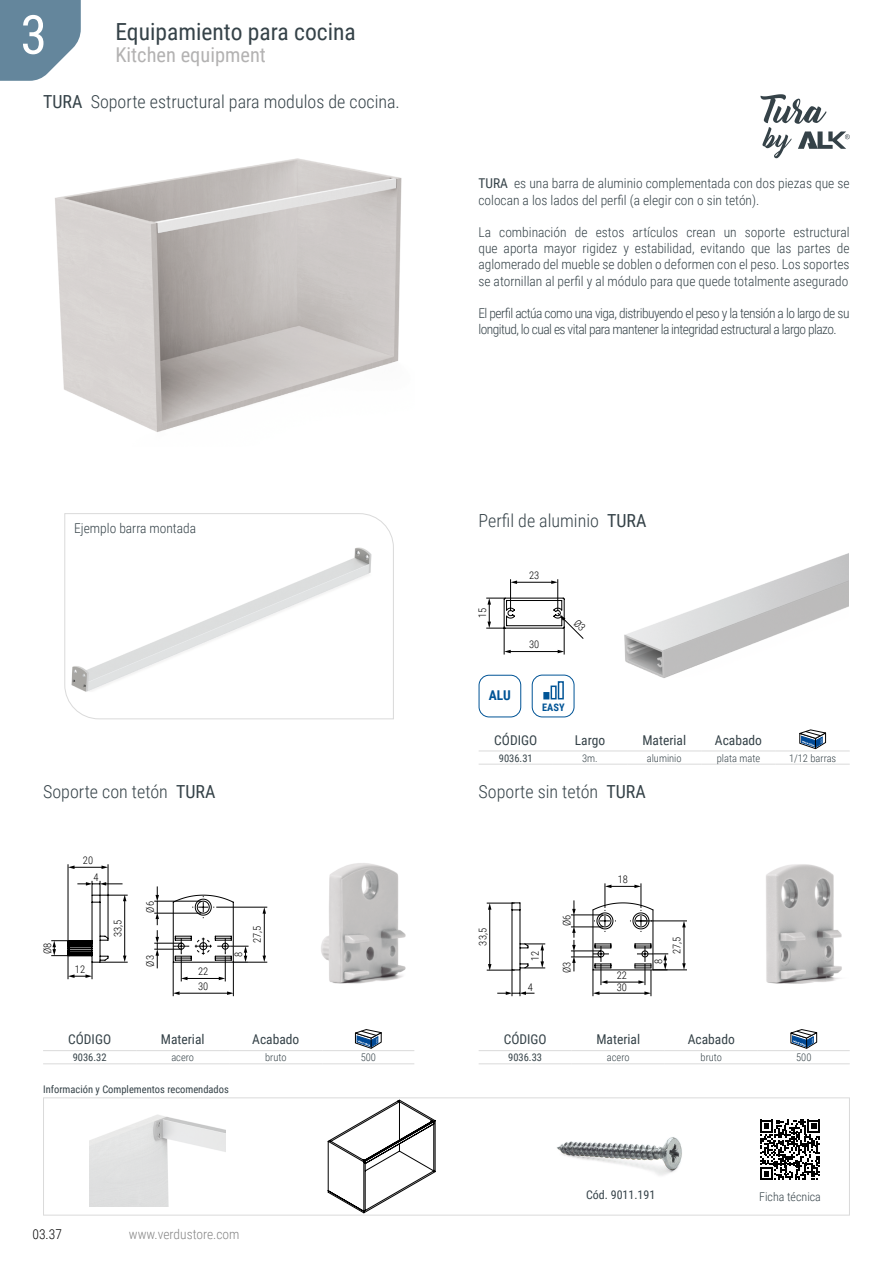
<style>
.page{position:relative;width:893px;height:1263px;background:#fff}
.page>*{position:absolute;margin:0;border:0;box-sizing:border-box;transform-origin:0 0}
.t1{font:54px "Roboto Condensed";color:#fff}
.t2{font:23.55px "Roboto Condensed";color:#354248}
.t3{font:20.4px "Roboto Condensed";color:#b3b2b2}
.t4{font:300 18px "Roboto Condensed";color:#354248}
.t5{font:300 13.5px/16.2px "Roboto Condensed";color:#354248}
.t6{font:300 13.5px/16.2px "Roboto Condensed";letter-spacing:-.04em;color:#354248}
.t7{font:13.5px "Roboto Condensed";color:#354248}
.t8{font:300 13.5px "Roboto Condensed";color:#878787}
.t9{font:300 13.5px "Roboto Condensed";color:#000}
.t10{font:700 13.5px "Roboto Condensed";color:#005496}
.t11{font:300 12px "Roboto Condensed";color:#354248}
.t12{font:12px "Roboto Condensed";color:#354248}
.t13{font:10.5px "Roboto Condensed";color:#354248}
.t14{font:300 10.5px "Roboto Condensed";color:#354248}
.t15{font:300 10.5px "Roboto Condensed";color:#000}
.t16{font:700 10.35px "Roboto Condensed";color:#005496}
.s1{font-weight:400}
</style>
<div class="page">
<svg style="left:0;top:0;width:81px;height:81px;background:#7996a9"></svg>
<img style="left:55px;top:158px;width:347px;height:274px">
<div style="left:43px;top:1097px;width:807px;height:118px;border:1px solid #dadada"></div>
<img style="left:624px;top:553px;width:224px;height:125px">
<img style="left:321px;top:863px;width:85px;height:121px">
<img style="left:766px;top:864px;width:76px;height:120px">
<svg style="left:64px;top:513px;width:330px;height:207px"></svg>
<hr style="left:43px;top:1050px;width:93px;height:1px;background:#dadada">
<hr style="left:136px;top:1050px;width:93px;height:1px;background:#dadada">
<hr style="left:229px;top:1050px;width:93px;height:1px;background:#dadada">
<hr style="left:322px;top:1050px;width:92px;height:1px;background:#dadada">
<hr style="left:43px;top:1063px;width:93px;height:1px;background:#dadada">
<hr style="left:136px;top:1063px;width:93px;height:1px;background:#dadada">
<hr style="left:229px;top:1063px;width:93px;height:1px;background:#dadada">
<hr style="left:322px;top:1063px;width:92px;height:1px;background:#dadada">
<svg style="left:355px;top:1029px;width:26px;height:19px"></svg>
<svg style="left:760px;top:1120px;width:60px;height:60px"></svg>
<hr style="left:479px;top:1050px;width:93px;height:1px;background:#dadada">
<hr style="left:572px;top:1050px;width:93px;height:1px;background:#dadada">
<hr style="left:665px;top:1050px;width:93px;height:1px;background:#dadada">
<hr style="left:758px;top:1050px;width:92px;height:1px;background:#dadada">
<hr style="left:479px;top:1063px;width:93px;height:1px;background:#dadada">
<hr style="left:572px;top:1063px;width:93px;height:1px;background:#dadada">
<hr style="left:665px;top:1063px;width:93px;height:1px;background:#dadada">
<hr style="left:758px;top:1063px;width:92px;height:1px;background:#dadada">
<svg style="left:791px;top:1029px;width:26px;height:19px"></svg>
<hr style="left:479px;top:751px;width:74px;height:1px;background:#dadada">
<hr style="left:553px;top:751px;width:74px;height:1px;background:#dadada">
<hr style="left:627px;top:751px;width:74px;height:1px;background:#dadada">
<hr style="left:701px;top:751px;width:75px;height:1px;background:#dadada">
<hr style="left:776px;top:751px;width:74px;height:1px;background:#dadada">
<hr style="left:479px;top:764px;width:74px;height:1px;background:#dadada">
<hr style="left:553px;top:764px;width:74px;height:1px;background:#dadada">
<hr style="left:627px;top:764px;width:74px;height:1px;background:#dadada">
<hr style="left:701px;top:764px;width:75px;height:1px;background:#dadada">
<hr style="left:776px;top:764px;width:74px;height:1px;background:#dadada">
<svg style="left:800px;top:730px;width:26px;height:19px"></svg>
<img style="left:90px;top:1114px;width:136px;height:93px">
<hr style="left:653px;top:969px;width:34px;height:1px;background:#000">
<hr style="left:636px;top:921px;width:51px;height:1px;background:#000">
<hr style="left:684px;top:926px;width:1px;height:38px;background:#000">
<svg style="left:682px;top:921px;width:4px;height:6px"></svg>
<svg style="left:682px;top:963px;width:4px;height:7px"></svg>
<svg style="left:487px;top:883px;width:181px;height:113px"></svg>
<img style="left:557px;top:1137px;width:125px;height:39px">
<svg style="left:328px;top:1100px;width:107px;height:113px"></svg>
<svg style="left:760px;top:94px;width:90px;height:64px"></svg>
<div style="left:479px;top:675px;width:42px;height:42px;border:1px solid #005496;border-radius:10px"></div>
<div style="left:532px;top:675px;width:42px;height:42px;border:1px solid #005496;border-radius:10px"></div>
<svg style="left:543px;top:692px;width:6px;height:7px"></svg>
<svg style="left:550px;top:681px;width:14px;height:19px"></svg>
<hr style="left:233px;top:962px;width:34px;height:1px;background:#000">
<hr style="left:216px;top:907px;width:51px;height:1px;background:#000">
<hr style="left:173px;top:962px;width:1px;height:34px;background:#000">
<hr style="left:68px;top:864px;width:1px;height:79px;background:#000">
<hr style="left:108px;top:864px;width:1px;height:74px;background:#000">
<hr style="left:73px;top:867px;width:30px;height:1px;background:#000">
<svg style="left:68px;top:865px;width:7px;height:4px"></svg>
<svg style="left:102px;top:865px;width:6px;height:4px"></svg>
<hr style="left:179px;top:993px;width:49px;height:1px;background:#000">
<svg style="left:173px;top:991px;width:7px;height:4px"></svg>
<svg style="left:227px;top:991px;width:6px;height:4px"></svg>
<hr style="left:264px;top:912px;width:1px;height:45px;background:#000">
<svg style="left:263px;top:907px;width:3px;height:7px"></svg>
<svg style="left:263px;top:955px;width:3px;height:7px"></svg>
<hr style="left:233px;top:962px;width:1px;height:34px;background:#000">
<svg style="left:51px;top:881px;width:198px;height:100px"></svg>
<svg style="left:486px;top:579px;width:98px;height:76px"></svg>
<h1 class="t1" style="left:20px;top:-3px;width:28px">3</h1>
<h2 class="t2" style="left:115px;top:15px;width:242px">Equipamiento para cocina</h2>
<h3 class="t3" style="left:115px;top:40px;width:152px">Kitchen equipment</h3>
<h3 class="t4" style="left:43px;top:89px;width:358px"><span class="s1">TURA</span> Soporte estructural para modulos de cocina.</h3>
<p class="t5" style="left:74px;top:520px;width:123px">Ejemplo barra montada</p>
<p class="t5" style="left:478px;top:175px;width:373px"><span class="s1">TURA</span> es una barra de aluminio complementada con dos piezas que se colocan a los lados del perfil (a elegir con o sin tetón).</p>
<p class="t5" style="left:478px;top:224px;width:373px;text-align:justify">La combinación de estos artículos crean un soporte estructural que aporta mayor rigidez y estabilidad, evitando que las partes de aglomerado del mueble se doblen o deformen con el peso. Los soportes se atornillan al perfil y al módulo para que quede totalmente asegurado</p>
<p class="t6" style="left:478px;top:305px;width:373px">El perfil actúa como una viga, distribuyendo el peso y la tensión a lo largo de su longitud, lo cual es vital para mantener la integridad estructural a largo plazo.</p>
<h3 class="t4" style="left:479px;top:508px;width:169px">Perfil de aluminio <span class="s1">TURA</span></h3>
<p class="t15" style="left:475px;top:618px;width:12px;rotate:-90deg">15</p>
<p class="t10" style="left:489px;top:686px;width:24px">ALU</p>
<p class="t15" style="left:529px;top:568px;width:12px">23</p>
<p class="t15" style="left:529px;top:637px;width:12px">30</p>
<p class="t16" style="left:542px;top:700px;width:24px">EASY</p>
<p class="t7" style="left:494px;top:730px;width:44px">CÓDIGO</p>
<p class="t7" style="left:575px;top:730px;width:32px">Largo</p>
<p class="t7" style="left:642px;top:730px;width:45px">Material</p>
<p class="t7" style="left:715px;top:730px;width:49px">Acabado</p>
<p class="t13" style="left:499px;top:750px;width:35px">9036.31</p>
<p class="t14" style="left:582px;top:750px;width:17px">3m.</p>
<p class="t14" style="left:647px;top:750px;width:36px">aluminio</p>
<p class="t14" style="left:717px;top:750px;width:45px">plata mate</p>
<p class="t14" style="left:789px;top:750px;width:49px">1/12 barras</p>
<h3 class="t4" style="left:43px;top:779px;width:174px">Soporte con tetón <span class="s1">TURA</span></h3>
<h3 class="t4" style="left:479px;top:779px;width:169px">Soporte sin tetón <span class="s1">TURA</span></h3>
<p class="t15" style="left:83px;top:853px;width:12px">20</p>
<p class="t15" style="left:93px;top:869px;width:7px">4</p>
<p class="t15" style="left:618px;top:872px;width:12px">18</p>
<p class="t15" style="left:143px;top:912px;width:13px;rotate:-90deg">Ø6</p>
<p class="t15" style="left:40px;top:954px;width:13px;rotate:-90deg">Ø8</p>
<p class="t15" style="left:75px;top:962px;width:12px">12</p>
<p class="t15" style="left:110px;top:937px;width:19px;rotate:-90deg">33,5</p>
<p class="t15" style="left:143px;top:966px;width:13px;rotate:-90deg">Ø3</p>
<p class="t15" style="left:198px;top:964px;width:12px">22</p>
<p class="t15" style="left:231px;top:957px;width:7px;rotate:-90deg">8</p>
<p class="t15" style="left:250px;top:943px;width:19px;rotate:-90deg">27,5</p>
<p class="t15" style="left:475px;top:945px;width:19px;rotate:-90deg">33,5</p>
<p class="t15" style="left:528px;top:961px;width:12px;rotate:-90deg">12</p>
<p class="t15" style="left:559px;top:926px;width:13px;rotate:-90deg">Ø6</p>
<p class="t15" style="left:559px;top:973px;width:13px;rotate:-90deg">Ø3</p>
<p class="t15" style="left:617px;top:968px;width:12px">22</p>
<p class="t15" style="left:651px;top:964px;width:7px;rotate:-90deg">8</p>
<p class="t15" style="left:669px;top:954px;width:19px;rotate:-90deg">27,5</p>
<p class="t15" style="left:198px;top:979px;width:12px">30</p>
<p class="t15" style="left:528px;top:980px;width:7px">4</p>
<p class="t15" style="left:617px;top:980px;width:12px">30</p>
<p class="t7" style="left:68px;top:1030px;width:44px">CÓDIGO</p>
<p class="t7" style="left:161px;top:1030px;width:45px">Material</p>
<p class="t7" style="left:252px;top:1030px;width:49px">Acabado</p>
<p class="t13" style="left:73px;top:1050px;width:35px">9036.32</p>
<p class="t14" style="left:171px;top:1050px;width:24px">acero</p>
<p class="t14" style="left:265px;top:1050px;width:23px">bruto</p>
<p class="t14" style="left:361px;top:1050px;width:17px">500</p>
<p class="t7" style="left:504px;top:1030px;width:44px">CÓDIGO</p>
<p class="t7" style="left:596px;top:1030px;width:45px">Material</p>
<p class="t7" style="left:688px;top:1030px;width:49px">Acabado</p>
<p class="t13" style="left:508px;top:1050px;width:35px">9036.33</p>
<p class="t14" style="left:607px;top:1050px;width:24px">acero</p>
<p class="t14" style="left:701px;top:1050px;width:23px">bruto</p>
<p class="t14" style="left:796px;top:1050px;width:17px">500</p>
<p class="t13" style="left:43px;top:1082px;width:187px">Información y Complementos recomendados</p>
<p class="t12" style="left:586px;top:1186px;width:71px">Cód. 9011.191</p>
<p class="t11" style="left:759px;top:1188px;width:63px">Ficha técnica</p>
<p class="t9" style="left:33px;top:1225px;width:31px">03.37</p>
<p class="t8" style="left:129px;top:1225px;width:112px">www.verdustore.com</p>
</div>
